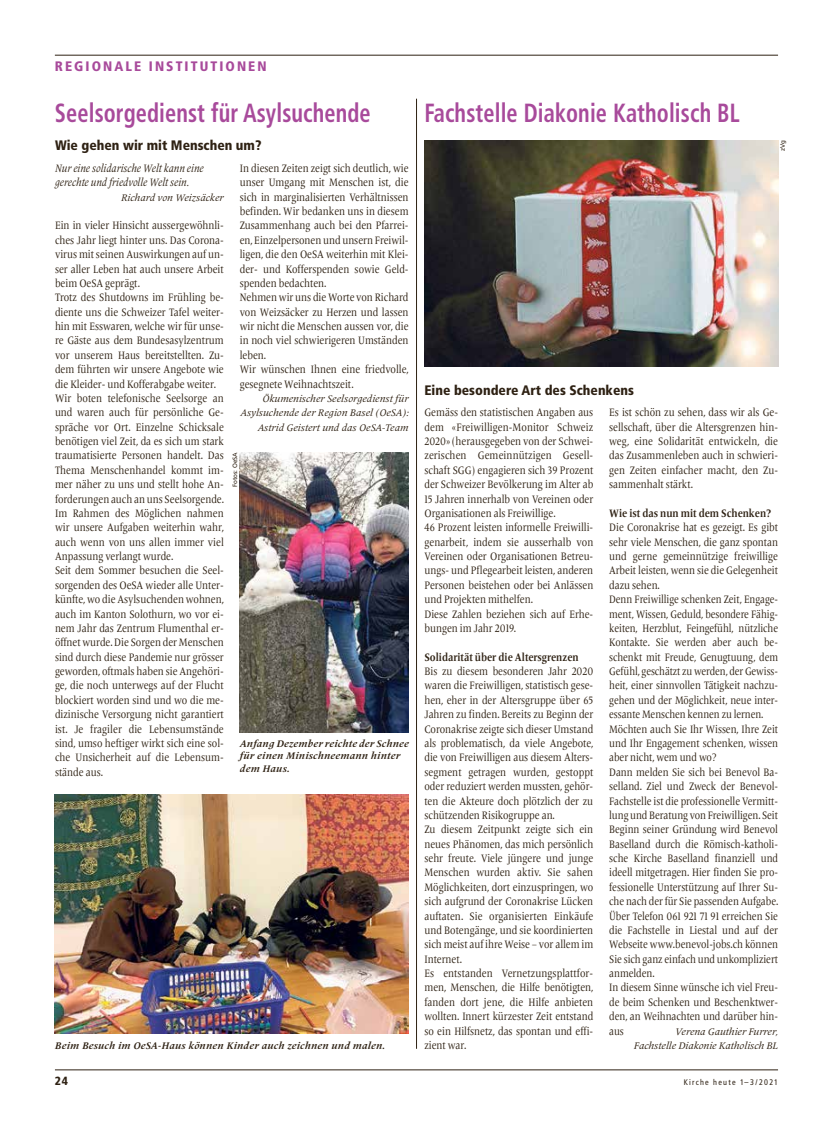
<style>
.page{position:relative;width:833px;height:1134px;background:#fff}
.page>*{position:absolute;margin:0;border:0;box-sizing:border-box;transform-origin:0 0}
.t1{font:700 condensed 26.25px "Frutiger";letter-spacing:.005em;color:#a84a9b;scale:.85 1}
.t2{font:900 condensed 13.75px "Frutiger";color:#2e2113}
.t3{font:900 condensed 13.75px "Frutiger";letter-spacing:.15em;color:#a84a9b}
.t4{font:900 condensed 11.88px "Frutiger";color:#2e2113}
.t5{font:11.25px/14.4px "Frutiger Serif LT Pro";color:#2e2113;scale:.85 1}
.t6{font:italic 11.25px/14.4px "Frutiger Serif LT Pro";color:#2e2113;scale:.85 1}
.t7{font:700 11.25px "Frutiger Serif LT Pro";color:#2e2113;scale:.85 1}
.t8{font:italic 10px/14.4px "Frutiger Serif LT Pro";color:#2e2113;text-align:right}
.t9{font:italic 700 10px/12.5px "Frutiger Serif LT Pro";letter-spacing:.025em;color:#2e2113}
.t10{font:condensed 8.12px "Frutiger";letter-spacing:.15em;color:#2e2113}
.t11{font:6.25px "Frutiger";color:#2e2113}
</style>
<div class="page">
<hr style="left:55px;top:1070px;width:723px;height:1px;background:#2e2113">
<hr style="left:55px;top:55px;width:723px;height:1px;background:#2e2113">
<hr style="left:416px;top:99px;width:1px;height:950px;background:#2e2113">
<img style="left:424px;top:140px;width:354px;height:226px">
<img style="left:55px;top:794px;width:353px;height:240px">
<img style="left:240px;top:452px;width:169px;height:281px">
<p class="t3" style="left:55px;top:58px;width:213px">REGIONALE INSTITUTIONEN</p>
<h1 class="t1" style="left:55px;top:97px;width:373px">Seelsorgedienst für Asylsuchende</h1>
<h1 class="t1" style="left:424px;top:97px;width:372px">Fachstelle Diakonie Katholisch BL</h1>
<p class="t2" style="left:55px;top:137px;width:208px">Wie gehen wir mit Menschen um?</p>
<p class="t6" style="left:55px;top:161px;width:177px">Nur eine solidarische Welt kann eine gerechte und friedvolle Welt sein.</p>
<p class="t8" style="left:121px;top:190px;width:104px">Richard von Weizsäcker</p>
<p class="t5" style="left:55px;top:219px;width:200px">Ein in vieler Hinsicht aussergewöhnli&shy;ches Jahr liegt hinter uns. Das Corona&shy;virus mit seinen Auswirkungen auf un&shy;ser aller Leben hat auch unsere Arbeit beim OeSA geprägt.<br>Trotz des Shutdowns im Frühling be&shy;diente uns die Schweizer Tafel weiter&shy;hin mit Esswaren, welche wir für unse&shy;re Gäste aus dem Bundesasylzentrum vor unserem Haus bereitstellten. Zu&shy;dem führten wir unsere Angebote wie die Kleider- und Kofferabgabe weiter.<br>Wir boten telefonische Seelsorge an und waren auch für persönliche Ge&shy;spräche vor Ort. Einzelne Schicksale benötigen viel Zeit, da es sich um stark traumatisierte Personen handelt. Das Thema Menschenhandel kommt im&shy;mer näher zu uns und stellt hohe An&shy;forderungen auch an uns Seelsorgende.<br>Im Rahmen des Möglichen nahmen wir unsere Aufgaben weiterhin wahr, auch wenn von uns allen immer viel Anpassung verlangt wurde.<br>Seit dem Sommer besuchen die Seel&shy;sorgenden des OeSA wieder alle Unter&shy;künfte, wo die Asylsuchenden wohnen, auch im Kanton Solothurn, wo vor ei&shy;nem Jahr das Zentrum Flumenthal er&shy;öffnet wurde. Die Sorgen der Menschen sind durch diese Pandemie nur grösser geworden, oftmals haben sie Angehöri&shy;ge, die noch unterwegs auf der Flucht blockiert worden sind und wo die me&shy;dizinische Versorgung nicht garantiert ist. Je fragiler die Lebensumstände sind, umso heftiger wirkt sich eine sol&shy;che Unsicherheit auf die Lebensum&shy;stände aus.</p>
<p class="t11" style="left:779px;top:151px;width:13px;rotate:-90deg">zVg</p>
<p class="t5" style="left:240px;top:161px;width:200px">In diesen Zeiten zeigt sich deutlich, wie unser Umgang mit Menschen ist, die sich in marginalisierten Verhältnissen befinden. Wir bedanken uns in diesem Zusammenhang auch bei den Pfarrei&shy;en, Einzelpersonen und unsern Freiwil&shy;ligen, die den OeSA weiterhin mit Klei&shy;der- und Kofferspenden sowie Geld&shy;spenden bedachten.<br>Nehmen wir uns die Worte von Richard von Weizsäcker zu Herzen und lassen wir nicht die Menschen aussen vor, die in noch viel schwierigeren Umständen leben.<br>Wir wünschen Ihnen eine friedvolle, gesegnete Weihnachtszeit.</p>
<p class="t8" style="left:240px;top:391px;width:170px">Ökumenischer Seelsorgedienst für<br>Asylsuchende der Region Basel (OeSA):<br>Astrid Geistert und das OeSA-Team</p>
<p class="t2" style="left:424px;top:382px;width:211px">Eine besondere Art des Schenkens</p>
<p class="t5" style="left:424px;top:405px;width:200px">Gemäss den statistischen Angaben aus dem «Freiwilligen-Monitor Schweiz 2020» (herausgegeben von der Schwei&shy;zerischen Gemeinnützigen Gesell&shy;schaft SGG) engagieren sich 39 Prozent der Schweizer Bevölkerung im Alter ab 15 Jahren innerhalb von Vereinen oder Organisationen als Freiwillige.<br>46 Prozent leisten informelle Freiwilli&shy;genarbeit, indem sie ausserhalb von Vereinen oder Organisationen Betreu&shy;ungs- und Pflegearbeit leisten, anderen Personen beistehen oder bei Anlässen und Projekten mithelfen.<br>Diese Zahlen beziehen sich auf Erhe&shy;bungen im Jahr 2019.</p>
<p class="t7" style="left:424px;top:650px;width:183px">Solidarität über die Altersgrenzen</p>
<p class="t5" style="left:424px;top:664px;width:200px">Bis zu diesem besonderen Jahr 2020 waren die Freiwilligen, statistisch gese&shy;hen, eher in der Altersgruppe über 65<br>Jahren zu finden. Bereits zu Beginn der Coronakrise zeigte sich dieser Umstand als problematisch, da viele Angebote, die von Freiwilligen aus diesem Alters&shy;segment getragen wurden, gestoppt oder reduziert werden mussten, gehör&shy;ten die Akteure doch plötzlich der zu schützenden Risikogruppe an.<br>Zu diesem Zeitpunkt zeigte sich ein neues Phänomen, das mich persönlich sehr freute. Viele jüngere und junge Menschen wurden aktiv. Sie sahen Möglichkeiten, dort einzuspringen, wo sich aufgrund der Coronakrise Lücken auftaten. Sie organisierten Einkäufe und Botengänge, und sie koordinierten sich meist auf ihre Weise – vor allem im Internet.<br>Es entstanden Vernetzungsplattfor&shy;men, Menschen, die Hilfe benötigten, fanden dort jene, die Hilfe anbieten wollten. Innert kürzester Zeit entstand so ein Hilfsnetz, das spontan und effi&shy;zient war.</p>
<p class="t5" style="left:609px;top:405px;width:200px;text-align:justify">Es ist schön zu sehen, dass wir als Ge&shy;sellschaft, über die Altersgrenzen hin&shy;weg, eine Solidarität entwickeln, die das Zusammenleben auch in schwieri&shy;gen Zeiten einfacher macht, den Zu&shy;sammenhalt stärkt.</p>
<p class="t7" style="left:609px;top:506px;width:192px">Wie ist das nun mit dem Schenken?</p>
<p class="t5" style="left:609px;top:520px;width:200px">Die Coronakrise hat es gezeigt. Es gibt sehr viele Menschen, die ganz spontan und gerne gemeinnützige freiwillige Arbeit leisten, wenn sie die Gelegenheit dazu sehen.<br>Denn Freiwillige schenken Zeit, Engage&shy;ment, Wissen, Geduld, besondere Fähig&shy;keiten, Herzblut, Feingefühl, nützliche Kontakte. Sie werden aber auch be&shy;schenkt mit Freude, Genugtuung, dem Gefühl, geschätzt zu werden, der Gewiss&shy;heit, einer sinnvollen Tätigkeit nachzu&shy;gehen und der Möglichkeit, neue inter&shy;essante Menschen kennen zu lernen.<br>Möchten auch Sie Ihr Wissen, Ihre Zeit und Ihr Engagement schenken, wissen aber nicht, wem und wo?<br>Dann melden Sie sich bei Benevol Ba&shy;selland. Ziel und Zweck der Benevol-Fachstelle ist die professionelle Vermitt&shy;lung und Beratung von Freiwilligen. Seit Beginn seiner Gründung wird Benevol Baselland durch die Römisch-katholi&shy;sche Kirche Baselland finanziell und ideell mitgetragen. Hier finden Sie pro&shy;fessionelle Unterstützung auf Ihrer Su&shy;che nach der für Sie passenden Aufgabe.<br>Über Telefon 061 921 71 91 erreichen Sie die Fachstelle in Liestal und auf der Webseite www.benevol-jobs.ch können Sie sich ganz einfach und unkompliziert anmelden.<br>In diesem Sinne wünsche ich viel Freu&shy;de beim Schenken und Beschenktwer&shy;den, an Weihnachten und darüber hin&shy;aus</p>
<p class="t11" style="left:231px;top:487px;width:37px;rotate:-90deg">Fotos: OeSA</p>
<p class="t9" style="left:240px;top:737px;width:170px">Anfang Dezember reichte der Schnee für einen Minischneemann hinter dem Haus.</p>
<p class="t8" style="left:675px;top:1024px;width:104px">Verena Gauthier Furrer,</p>
<p class="t9" style="left:55px;top:1039px;width:331px">Beim Besuch im OeSA-Haus können Kinder auch zeichnen und malen.</p>
<p class="t8" style="left:634px;top:1038px;width:146px">Fachstelle Diakonie Katholisch BL</p>
<p class="t4" style="left:55px;top:1074px;width:15px">24</p>
<p class="t10" style="left:683px;top:1077px;width:96px">Kirche heute 1–3/2021</p>
</div>
